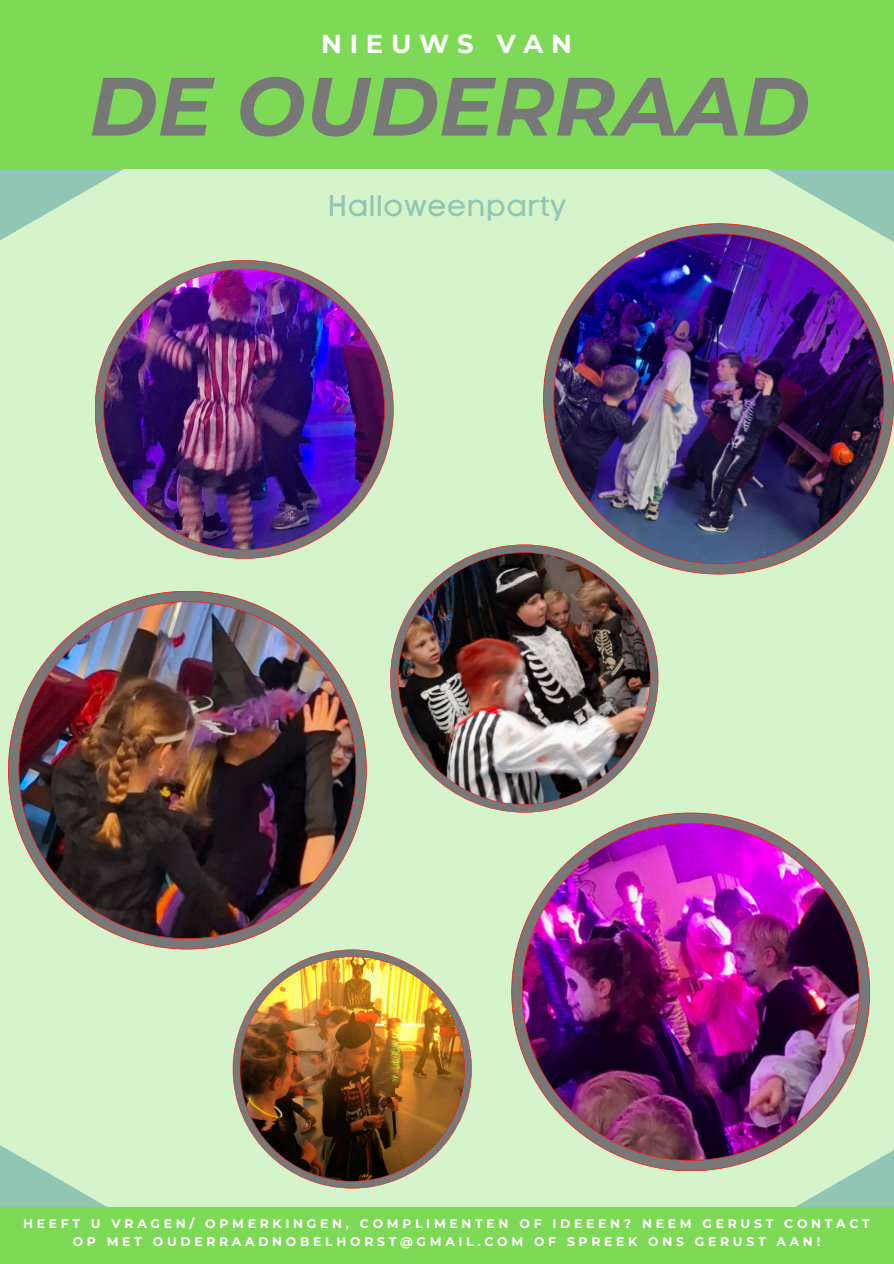
<style>
.page{position:relative;width:894px;height:1264px;background:#fff}
.page>*{position:absolute;margin:0;border:0;box-sizing:border-box;transform-origin:0 0}
.t1{font:italic 700 82.35px "Montserrat";color:#787878}
.t2{font:29.7px "Code Pro Normal LC";color:#90c6b3}
.t3{font:700 25.8px "Montserrat";letter-spacing:.3em;color:#fff}
.t4{font:700 12.3px/17.5px "Montserrat";letter-spacing:.3em;color:#fff;text-align:center}
</style>
<div class="page">
<div style="left:0;top:0;width:893px;height:1263px;background:#d6f4cc"></div>
<svg style="left:757px;top:168px;width:136px;height:55px;fill:#90c6b3"></svg>
<svg style="left:0;top:168px;width:123px;height:72px"></svg>
<div style="left:0;top:0;width:893px;height:168px;background:#7ed957"></div>
<svg style="left:796px;top:1150px;width:97px;height:57px"></svg>
<svg style="left:0;top:1145px;width:106px;height:62px"></svg>
<div style="left:0;top:1207px;width:893px;height:56px;background:#7ed957"></div>
<img style="left:95px;top:260px;width:298px;height:299px">
<img style="left:543px;top:223px;width:350px;height:351px">
<img style="left:390px;top:544px;width:268px;height:268px">
<img style="left:8px;top:591px;width:358px;height:358px">
<img style="left:233px;top:949px;width:238px;height:239px">
<img style="left:511px;top:812px;width:358px;height:359px">
<p class="t3" style="left:321px;top:28px;width:252px">NIEUWS VAN</p>
<p class="t1" style="left:89px;top:56px;width:721px">DE OUDERRAAD</p>
<h3 class="t2" style="left:327px;top:188px;width:240px">Halloweenparty</h3>
<p class="t4" style="left:23px;top:1215px;width:848px">HEEFT U VRAGEN/ OPMERKINGEN, COMPLIMENTEN OF IDEEEN? NEEM GERUST CONTACT<br>OP MET OUDERRAADNOBELHORST@GMAIL.COM OF SPREEK ONS GERUST AAN!</p>
</div>
